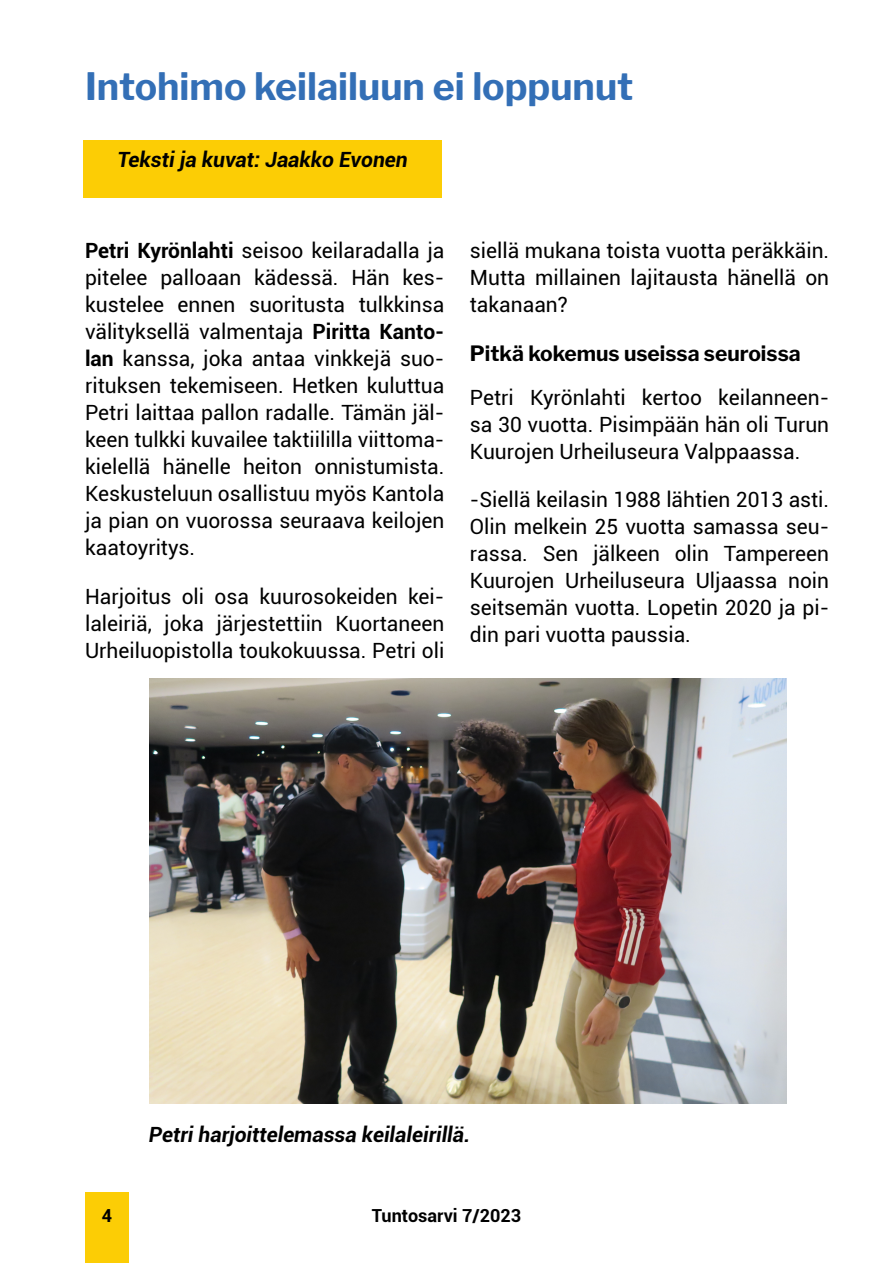
<style>
.page{position:relative;width:893px;height:1263px;background:#fff}
.page>*{position:absolute;margin:0;border:0;box-sizing:border-box;transform-origin:0 0}
.t1{font:700 37.5px "Libre Franklin";color:#336fb6}
.t2{font:21px/27px "Roboto";color:#000;text-align:justify}
.t3{font:italic 700 21px "Roboto";color:#000}
.t4{font:700 21px "Libre Franklin";color:#000}
.t5{font:700 18px "Roboto";color:#000}
.s1{font-weight:700}
</style>
<div class="page">
<div style="left:85px;top:1192px;width:44px;height:71px;background:#fccd05"></div>
<div style="left:83px;top:140px;width:359px;height:58px;background:#fccd05"></div>
<img style="left:149px;top:678px;width:638px;height:426px">
<h1 class="t1" style="left:85px;top:64px;width:550px">Intohimo keilailuun ei loppunut</h1>
<p class="t3" style="left:117px;top:144px;width:292px">Teksti ja kuvat: Jaakko Evonen</p>
<p class="t2" style="left:85px;top:236px;width:361px"><span class="s1">Petri Kyrönlahti</span> seisoo keilaradalla ja pitelee palloaan kädessä. Hän kes&shy;kustelee ennen suoritusta tulkkinsa välityksellä valmentaja <span class="s1">Piritta Kanto&shy;lan</span> kanssa, joka antaa vinkkejä suo&shy;rituksen tekemiseen. Hetken kuluttua Petri laittaa pallon radalle. Tämän jäl&shy;keen tulkki kuvailee taktiililla viittoma&shy;kielellä hänelle heiton onnistumista.<br>Keskusteluun osallistuu myös Kantola ja pian on vuorossa seuraava keilojen kaatoyritys.</p>
<p class="t2" style="left:85px;top:582px;width:361px">Harjoitus oli osa kuurosokeiden kei&shy;laleiriä, joka järjestettiin Kuortaneen Urheiluopistolla toukokuussa. Petri oli</p>
<p class="t2" style="left:470px;top:236px;width:361px">siellä mukana toista vuotta peräkkäin.<br>Mutta millainen lajitausta hänellä on takanaan?</p>
<p class="t4" style="left:470px;top:340px;width:332px">Pitkä kokemus useissa seuroissa</p>
<p class="t2" style="left:470px;top:383px;width:361px">Petri Kyrönlahti kertoo keilanneen&shy;sa 30 vuotta. Pisimpään hän oli Turun Kuurojen Urheiluseura Valppaassa.</p>
<p class="t2" style="left:470px;top:485px;width:361px">-Siellä keilasin 1988 lähtien 2013 asti.<br>Olin melkein 25 vuotta samassa seu&shy;rassa. Sen jälkeen olin Tampereen Kuurojen Urheiluseura Uljaassa noin seitsemän vuotta. Lopetin 2020 ja pi&shy;din pari vuotta paussia.</p>
<p class="t3" style="left:149px;top:1119px;width:323px">Petri harjoittelemassa keilaleirillä.</p>
<p class="t5" style="left:102px;top:1203px;width:12px">4</p>
<p class="t5" style="left:372px;top:1203px;width:151px">Tuntosarvi 7/2023</p>
</div>
